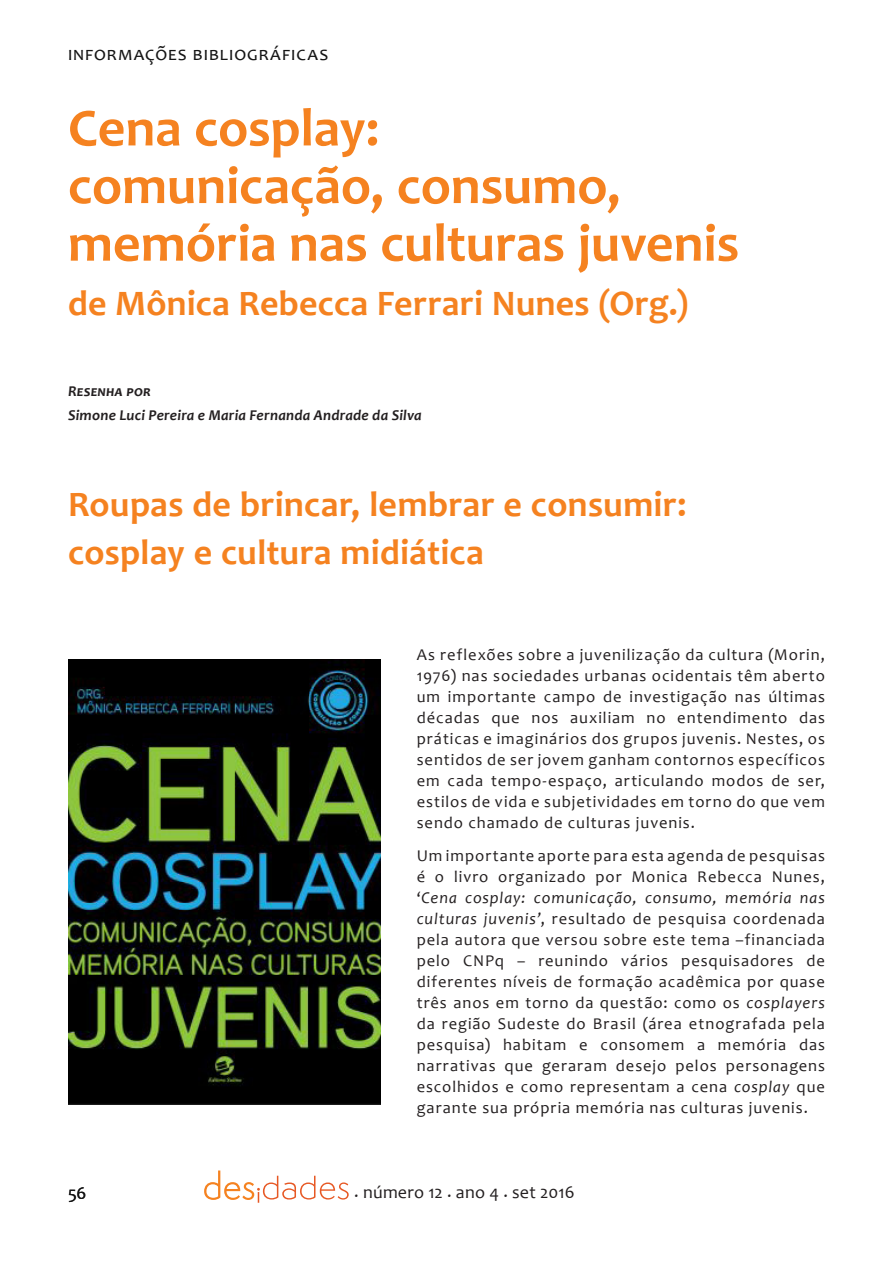
<style>
.page{position:relative;width:893px;height:1263px;background:#fff}
.page>*{position:absolute;margin:0;border:0;box-sizing:border-box;transform-origin:0 0}
.t1{font:700 54px/57.6px "Candara";color:#f58220}
.t2{font:700 36px/48px "Candara";letter-spacing:.01em;color:#f58220}
.t3{font:19.5px "Candara";letter-spacing:.05em;color:#141414}
.t4{font:18px "Candara";letter-spacing:.01em;color:#231f20}
.t5{font:18px "Candara";color:#141414}
.t6{font:16.5px/21px "Candara";letter-spacing:.055em;color:#231f20;text-align:justify}
.t7{font:italic 700 15px/24px "Candara";letter-spacing:.015em;color:#231f20}
.s1{font-style:italic}
</style>
<div class="page">
<svg style="left:204px;top:1170px;width:145px;height:33px"></svg>
<img style="left:68px;top:659px;width:313px;height:445px">
<p class="t3" style="left:68px;top:42px;width:262px">informações bibliográficas</p>
<h1 class="t1" style="left:68px;top:98px;width:673px">Cena cosplay:<br>comunicação, consumo, memória nas culturas juvenis</h1>
<h2 class="t2" style="left:68px;top:278px;width:622px">de Mônica Rebecca Ferrari Nunes (Org.)</h2>
<p class="t7" style="left:68px;top:379px;width:355px">Resenha por<br>Simone Luci Pereira e Maria Fernanda Andrade da Silva</p>
<h2 class="t2" style="left:68px;top:480px;width:620px">Roupas de brincar, lembrar e consumir: cosplay e cultura midiática</h2>
<p class="t6" style="left:417px;top:644px;width:410px">As reflexões sobre a juvenilização da cultura (Morin, 1976) nas sociedades urbanas ocidentais têm aberto um importante campo de investigação nas últimas décadas que nos auxiliam no entendimento das práticas e imaginários dos grupos juvenis. Nestes, os sentidos de ser jovem ganham contornos específicos em cada tempo-espaço, articulando modos de ser, estilos de vida e subjetividades em torno do que vem sendo chamado de culturas juvenis.</p>
<p class="t6" style="left:417px;top:845px;width:410px">Um importante aporte para esta agenda de pesquisas é o livro organizado por Monica Rebecca Nunes, ‘<span class="s1">Cena cosplay: comunicação, consumo, memória nas culturas juvenis’</span>, resultado de pesquisa coordenada pela autora que versou sobre este tema –financiada pelo CNPq – reunindo vários pesquisadores de diferentes níveis de formação acadêmica por quase três anos em torno da questão: como os <span class="s1">cosplayers </span>da região Sudeste do Brasil (área etnografada pela pesquisa) habitam e consomem a memória das narrativas que geraram desejo pelos personagens escolhidos e como representam a cena <span class="s1">cosplay</span> que garante sua própria memória nas culturas juvenis.</p>
<p class="t5" style="left:68px;top:1182px;width:20px">56</p>
<p class="t4" style="left:354px;top:1181px;width:222px">. número 12 . ano 4 . set 2016</p>
</div>
